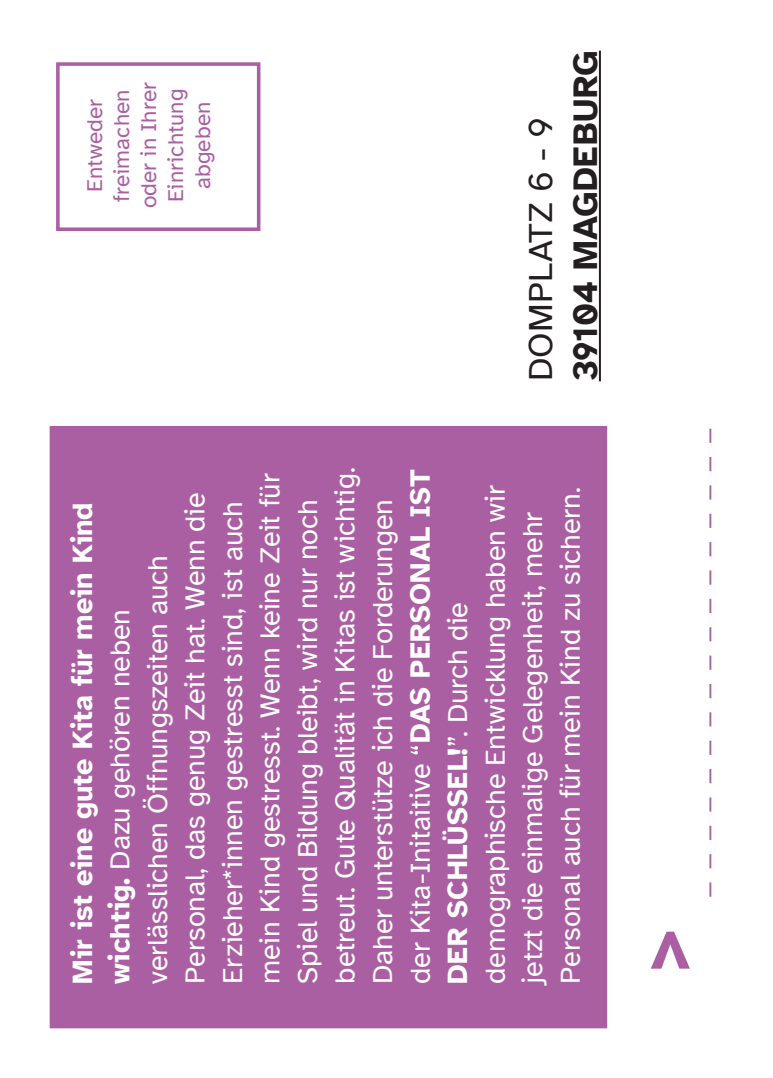
<style>
.page{position:relative;width:773px;height:1078px;background:#fff}
.page>*{position:absolute;margin:0;border:0;box-sizing:border-box;transform-origin:0 0}
.t1{font:700 75px "Atkinson Hyperlegible";color:#ab5fa3}
.t2{font:700 35px "Atkinson Hyperlegible";letter-spacing:.005em;color:#231f20}
.t3{font:35px "Atkinson Hyperlegible";color:#231f20}
.t4{font:28.75px/37.5px "Atkinson Hyperlegible";letter-spacing:-.005em;color:#fff}
.t5{font:22.5px/27px "Atkinson Hyperlegible";letter-spacing:.005em;color:#ab5fa3;text-align:center}
.s1{font-weight:700}
</style>
<div class="page">
<svg style="left:49px;top:376px;width:559px;height:653px;background:#b16baa"></svg>
<svg style="left:709px;top:428px;width:2px;height:468px"></svg>
<hr style="left:598px;top:51px;width:2px;height:330px;background:#231f20">
<div style="left:56px;top:62px;width:204px;height:169px;background:#fff;border:4px solid #ab5fa3"></div>
<p class="t5" style="left:81px;top:208px;width:127px;rotate:-90deg">Entweder freimachen oder in Ihrer<br>Einrichtung abgeben</p>
<p class="t3" style="left:521px;top:381px;width:266px;rotate:-90deg">DOMPLATZ 6 - 9</p>
<p class="t2" style="left:564px;top:381px;width:332px;rotate:-90deg">39104 MAGDEBURG</p>
<p class="t4" style="left:64px;top:983px;width:518px;rotate:-90deg"><span class="s1">Mir ist eine gute Kita für mein Kind wichtig.</span> Dazu gehören neben verlässlichen Öffnungszeiten auch Personal, das genug Zeit hat. Wenn die Erzieher*innen gestresst sind, ist auch mein Kind gestresst. Wenn keine Zeit für Spiel und Bildung bleibt, wird nur noch betreut. Gute Qualität in Kitas ist wichtig.<br>Daher unterstütze ich die Forderungen der Kita-Initaitive “<span class="s1">DAS PERSONAL IST DER SCHLÜSSEL!</span>”. Durch die demographische Entwicklung haben wir jetzt die einmalige Gelegenheit, mehr Personal auch für mein Kind zu sichern.</p>
<h1 class="t1" style="left:619px;top:971px;width:44px;rotate:-90deg">&gt;</h1>
</div>
